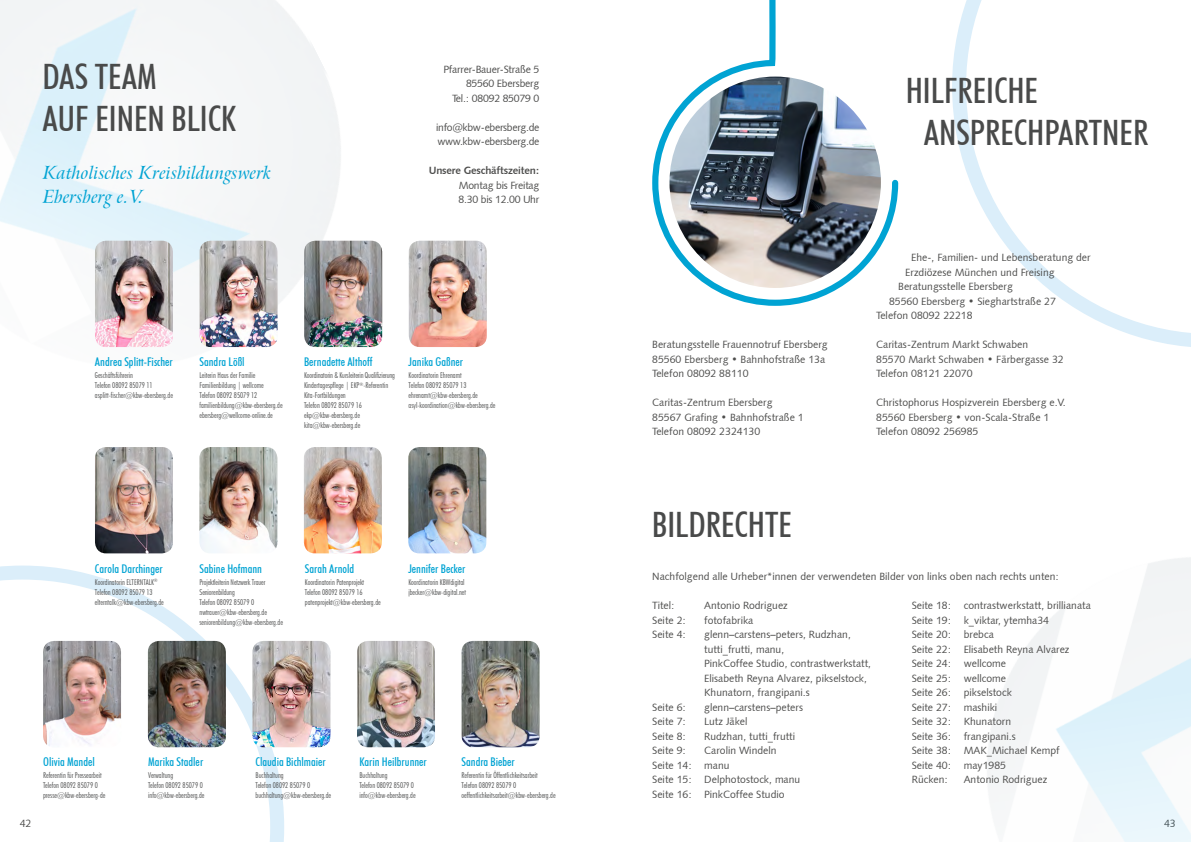
<style>
.page{position:relative;width:1191px;height:842px;background:#fff}
.page>*{position:absolute;margin:0;border:0;box-sizing:border-box;transform-origin:0 0}
.t1{font:500 condensed 35px/42px "Futura BT";color:#494a4a}
.t2{font:italic 18px/24px "Arrus BT";color:#00a3d3}
.t3{font:500 condensed 12px "Futura BT";color:#00a3d3}
.t4{font:10.5px/14.5px "Humanist 531 BT Roman A";color:#4d4d4c}
.t5{font:10.5px/14.5px "Humanist 531 BT Roman A";letter-spacing:-.02em;color:#4d4d4c}
.t6{font:10.5px/14.5px "Humanist 531 BT Roman A";letter-spacing:-.03em;color:#4d4d4c}
.t7{font:10.5px "Humanist 531 BT Bold A";letter-spacing:-.02em;color:#4d4d4c}
.t8{font:300 condensed 8px/10px "Futura BT";color:#494a4a}
</style>
<div class="page">
<svg style="left:952px;top:0;width:239px;height:347px"></svg>
<svg style="left:0;top:566px;width:284px;height:276px"></svg>
<img style="left:0;top:0;width:409px;height:348px">
<img style="left:252px;top:641px;width:78px;height:106px">
<img style="left:357px;top:641px;width:78px;height:106px">
<img style="left:148px;top:641px;width:78px;height:106px">
<img style="left:461px;top:641px;width:78px;height:106px">
<img style="left:43px;top:641px;width:78px;height:106px">
<img style="left:199px;top:447px;width:78px;height:106px">
<img style="left:95px;top:447px;width:78px;height:106px">
<img style="left:304px;top:447px;width:78px;height:106px">
<img style="left:408px;top:447px;width:78px;height:106px">
<img style="left:409px;top:241px;width:78px;height:106px">
<img style="left:304px;top:241px;width:78px;height:106px">
<img style="left:200px;top:241px;width:77px;height:106px">
<img style="left:95px;top:241px;width:78px;height:106px">
<img style="left:987px;top:557px;width:204px;height:285px">
<svg style="left:652px;top:0;width:247px;height:306px"></svg>
<img style="left:669px;top:77px;width:212px;height:211px;border-radius:106px">
<h1 class="t1" style="left:43px;top:55px;width:195px">das team<br>auf einen blick</h1>
<p class="t5" style="left:443px;top:61px;width:97px;text-align:right">Pfarrer-Bauer-Straße 5<br>85560 Ebersberg<br>Tel.: 08092 85079 0</p>
<p class="t6" style="left:436px;top:119px;width:105px">info@kbw-ebersberg.de www.kbw-ebersberg.de</p>
<h2 class="t2" style="left:43px;top:161px;width:229px">Katholisches Kreisbildungswerk<br>Ebersberg e.V.</h2>
<p class="t7" style="left:429px;top:164px;width:112px">Unsere Geschäftszeiten:</p>
<p class="t5" style="left:458px;top:177px;width:82px">Montag bis Freitag<br>8.30 bis 12.00 Uhr</p>
<p class="t3" style="left:95px;top:355px;width:79px">Andrea Splitt-Fischer</p>
<p class="t8" style="left:95px;top:370px;width:79px">Geschäftsführerin<br>Telefon 08092 85079 11 asplitt-fischer@kbw-ebersberg.de</p>
<p class="t3" style="left:199px;top:355px;width:47px">Sandra Lößl</p>
<p class="t8" style="left:199px;top:370px;width:85px">Leiterin Haus der Familie<br>Familienbildung | wellcome<br>Telefon 08092 85079 12 familienbildung@kbw-ebersberg.de ebersberg@wellcome-online.de</p>
<p class="t3" style="left:304px;top:355px;width:70px">Bernadette Althoff</p>
<p class="t8" style="left:304px;top:370px;width:92px">Koordinatorin &amp; Kursleiterin Qualifizierung<br>Kindertagespflege | EKP<sup>®</sup>-Referentin<br>Kita-Fortbildungen<br>Telefon 08092 85079 16 ekp@kbw-ebersberg.de kita@kbw-ebersberg.de</p>
<p class="t3" style="left:409px;top:355px;width:56px">Janika Gaßner</p>
<p class="t8" style="left:409px;top:370px;width:88px">Koordinatorin Ehrenamt<br>Telefon 08092 85079 13 ehrenamt@kbw-ebersberg.de asyl-koordination@kbw-ebersberg.de</p>
<p class="t3" style="left:95px;top:561px;width:69px">Carola Darchinger</p>
<p class="t8" style="left:95px;top:577px;width:70px">Koordinatorin ELTERNTALK<sup>®<br></sup>Telefon 08092 85079 13 elterntalk@kbw-ebersberg.de</p>
<p class="t3" style="left:199px;top:561px;width:64px">Sabine Hofmann</p>
<p class="t8" style="left:199px;top:577px;width:85px">Projektleiterin Netzwerk Trauer<br>Seniorenbildung<br>Telefon 08092 85079 0 nwtrauer@kbw-ebersberg.de seniorenbildung@kbw-ebersberg.de</p>
<p class="t3" style="left:305px;top:561px;width:51px">Sarah Arnold</p>
<p class="t8" style="left:305px;top:577px;width:77px">Koordinatorin Patenprojekt<br>Telefon 08092 85079 16 patenprojekt@kbw-ebersberg.de</p>
<p class="t3" style="left:408px;top:561px;width:59px">Jennifer Becker</p>
<p class="t8" style="left:408px;top:577px;width:59px">Koordinatorin KBWdigital jbecker@kbw-digital.net</p>
<p class="t3" style="left:43px;top:754px;width:53px">Olivia Mandel</p>
<p class="t8" style="left:43px;top:770px;width:64px">Referentin für Pressearbeit<br>Telefon 08092 85079 0 presse@kbw-ebersberg-de</p>
<p class="t3" style="left:148px;top:755px;width:57px">Marika Stadler</p>
<p class="t8" style="left:148px;top:770px;width:58px">Verwaltung<br>Telefon 08092 85079 0 info@kbw-ebersberg.de</p>
<p class="t3" style="left:255px;top:755px;width:72px">Claudia Bichlmaier</p>
<p class="t8" style="left:255px;top:770px;width:77px">Buchhaltung<br>Telefon 08092 85079 0 buchhaltung@kbw-ebersberg.de</p>
<p class="t3" style="left:359px;top:755px;width:69px">Karin Heilbrunner</p>
<p class="t8" style="left:359px;top:770px;width:58px">Buchhaltung<br>Telefon 08092 85079 0 info@kbw-ebersberg.de</p>
<p class="t3" style="left:461px;top:754px;width:55px">Sandra Bieber</p>
<p class="t8" style="left:461px;top:770px;width:96px">Referentin für Öffentlichkeitsarbeit<br>Telefon 08092 85079 0 oeffentlichkeitsarbeit@kbw-ebersberg.de</p>
<p class="t4" style="left:652px;top:337px;width:177px">Beratungsstelle Frauennotruf Ebersberg<br>85560 Ebersberg • Bahnhofstraße 13a<br>Telefon 08092 88110</p>
<p class="t4" style="left:652px;top:395px;width:153px">Caritas-Zentrum Ebersberg<br>85567 Grafing • Bahnhofstraße 1<br>Telefon 08092 2324130</p>
<h1 class="t1" style="left:923px;top:69px;width:226px;text-indent:-18px">Hilfreiche<br>Ansprechpartner</h1>
<p class="t4" style="left:911px;top:250px;width:181px">Ehe-, Familien- und Lebensberatung der</p>
<p class="t4" style="left:905px;top:264px;width:151px">Erzdiözese München und Freising</p>
<p class="t4" style="left:898px;top:279px;width:116px">Beratungsstelle Ebersberg</p>
<p class="t4" style="left:876px;top:308px;width:98px">Telefon 08092 22218</p>
<p class="t4" style="left:876px;top:337px;width:189px">Caritas-Zentrum Markt Schwaben<br>85570 Markt Schwaben • Färbergasse 32<br>Telefon 08121 22070</p>
<p class="t4" style="left:876px;top:395px;width:191px">Christophorus Hospizverein Ebersberg e.V.<br>85560 Ebersberg • von-Scala-Straße 1<br>Telefon 08092 256985</p>
<p class="t4" style="left:889px;top:293px;width:168px">85560 Ebersberg • Sieghartstraße 27</p>
<h1 class="t1" style="left:652px;top:503px;width:141px">bildrechte</h1>
<p class="t4" style="left:652px;top:569px;width:408px">Nachfolgend alle Urheber*innen der verwendeten Bilder von links oben nach rechts unten:</p>
<p class="t4" style="left:652px;top:598px;width:24px">Titel:</p>
<p class="t4" style="left:704px;top:598px;width:85px">Antonio Rodriguez</p>
<p class="t4" style="left:652px;top:612px;width:35px">Seite 2:</p>
<p class="t4" style="left:704px;top:612px;width:51px">fotofabrika</p>
<p class="t4" style="left:652px;top:627px;width:35px">Seite 4:</p>
<p class="t4" style="left:704px;top:627px;width:168px">glenn–carstens–peters, Rudzhan, tutti_frutti, manu,<br>PinkCoffee Studio, contrastwerkstatt,<br>Elisabeth Reyna Alvarez, pikselstock,<br>Khunatorn, frangipani.s</p>
<p class="t4" style="left:652px;top:699px;width:35px">Seite 6:</p>
<p class="t4" style="left:704px;top:699px;width:100px">glenn–carstens–peters</p>
<p class="t4" style="left:652px;top:714px;width:35px">Seite 7:</p>
<p class="t4" style="left:704px;top:714px;width:45px">Lutz Jäkel</p>
<p class="t4" style="left:652px;top:728px;width:35px">Seite 8:</p>
<p class="t4" style="left:704px;top:728px;width:92px">Rudzhan, tutti_frutti</p>
<p class="t4" style="left:652px;top:743px;width:35px">Seite 9:</p>
<p class="t4" style="left:652px;top:743px;width:150px;text-indent:52px">Carolin Windeln<br>Seite 14: manu<br>Seite 15: Delphotostock, manu<br>Seite 16: PinkCoffee Studio</p>
<p class="t4" style="left:911px;top:598px;width:181px">Seite 18: contrastwerkstatt, brillianata<br>Seite 19: k_viktar, ytemha34<br>Seite 20: brebca<br>Seite 22: Elisabeth Reyna Alvarez<br>Seite 24: wellcome<br>Seite 25: wellcome<br>Seite 26: pikselstock<br>Seite 27: mashiki<br>Seite 32: Khunatorn<br>Seite 36: frangipani.s<br>Seite 38: MAK_Michael Kempf<br>Seite 40: may1985<br>Rücken:</p>
<p class="t4" style="left:963px;top:772px;width:85px">Antonio Rodriguez</p>
<p class="t4" style="left:20px;top:815px;width:13px">42</p>
<p class="t4" style="left:1164px;top:815px;width:13px">43</p>
</div>
